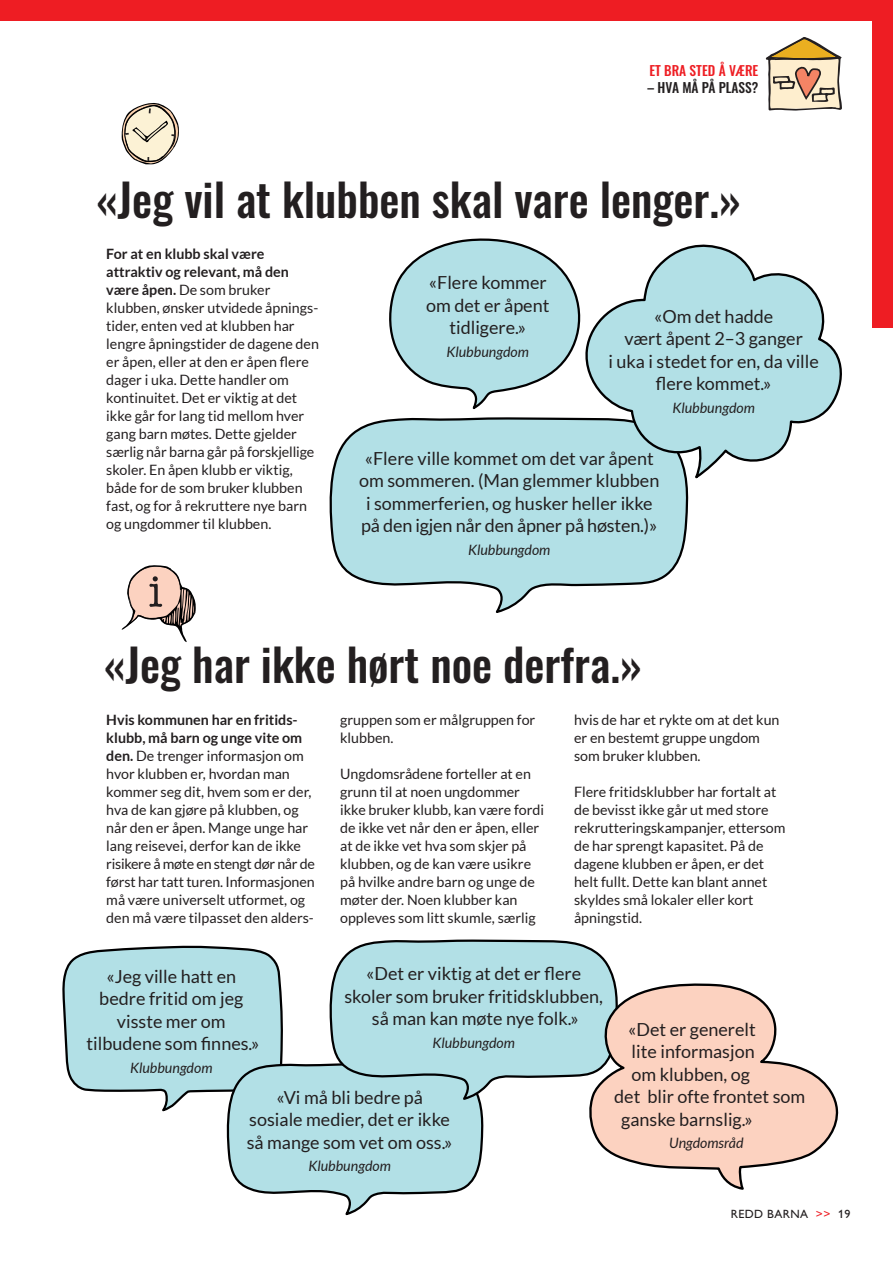
<style>
.page{position:relative;width:893px;height:1263px;background:#fff}
.page>*{position:absolute;margin:0;border:0;box-sizing:border-box;transform-origin:0 0}
.t1{font:500 45px "Oswald";color:#231f20}
.t2{font:18px/22.5px "Lato";color:#231f20;text-align:center}
.t3{font:14.25px/18px "Lato";color:#231f20}
.t4{font:italic 14.25px "Lato";color:#231f20}
.t5{font:500 13.5px "Oswald";color:#ee1d23}
.t6{font:500 13.5px "Oswald";color:#231f20}
.t7{font:12px "Gill Sans Infant Std";letter-spacing:.03em;color:#231f20}
.s1{font-weight:700}
.s2{color:#ee1d23}
</style>
<div class="page">
<div style="left:0;top:0;width:893px;height:327px;background:#ee1d23"></div>
<div style="left:0;top:21px;width:872px;height:340px;background:#fff"></div>
<svg style="left:122px;top:565px;width:74px;height:77px"></svg>
<svg style="left:122px;top:103px;width:57px;height:61px"></svg>
<svg style="left:389px;top:238px;width:192px;height:171px"></svg>
<svg style="left:329px;top:417px;width:360px;height:196px"></svg>
<svg style="left:585px;top:244px;width:257px;height:239px"></svg>
<svg style="left:62px;top:945px;width:422px;height:271px"></svg>
<svg style="left:327px;top:939px;width:288px;height:163px"></svg>
<svg style="left:587px;top:981px;width:252px;height:209px"></svg>
<svg style="left:765px;top:37px;width:77px;height:74px"></svg>
<p class="t5" style="left:649px;top:64px;width:111px">ET BRA STED Å VÆRE</p>
<p class="t6" style="left:648px;top:80px;width:112px">– HVA MÅ PÅ PLASS?</p>
<h1 class="t1" style="left:96px;top:176px;width:646px">«Jeg vil at klubben skal vare lenger.»</h1>
<p class="t3" style="left:106px;top:244px;width:214px"><span class="s1">For at en klubb skal være attraktiv og relevant, må den være åpen.</span> De som bruker klubben, ønsker utvidede åpnings&shy;tider, enten ved at klubben har lengre åpningstider de dagene den er åpen, eller at den er åpen flere dager i uka. Dette handler om kontinuitet. Det er viktig at det ikke går for lang tid mellom hver gang barn møtes. Dette gjelder særlig når barna går på forskjellige skoler. En åpen klubb er viktig, både for de som bruker klubben fast, og for å rekruttere nye barn og ungdommer til klubben.</p>
<p class="t2" style="left:426px;top:271px;width:125px">«Flere kommer om det er åpent tidligere.»</p>
<p class="t4" style="left:447px;top:344px;width:84px">Klubbungdom</p>
<p class="t2" style="left:608px;top:305px;width:212px">«Om det hadde<br>vært åpent 2–3 ganger<br>i uka i stedet for en, da ville flere kommet.»</p>
<p class="t4" style="left:672px;top:400px;width:84px">Klubbungdom</p>
<p class="t2" style="left:359px;top:447px;width:302px">«Flere ville kommet om det var åpent om sommeren. (Man glemmer klubben i sommerferien, og husker heller ikke på den igjen når den åpner på høsten.)»</p>
<p class="t4" style="left:468px;top:542px;width:84px">Klubbungdom</p>
<h1 class="t1" style="left:104px;top:641px;width:539px">«Jeg har ikke hørt noe derfra.»</h1>
<p class="t3" style="left:106px;top:711px;width:210px"><span class="s1">Hvis kommunen har en fritids&shy;klubb, må barn og unge vite om den.</span> De trenger informasjon om hvor klubben er, hvordan man kommer seg dit, hvem som er der, hva de kan gjøre på klubben, og når den er åpen. Mange unge har lang reisevei, derfor kan de ikke risikere å møte en stengt dør når de først har tatt turen. Informasjonen må være universelt utformet, og den må være tilpasset den alders-</p>
<p class="t3" style="left:340px;top:711px;width:197px">gruppen som er målgruppen for klubben.</p>
<p class="t3" style="left:574px;top:711px;width:207px">hvis de har et rykte om at det kun er en bestemt gruppe ungdom som bruker klubben.</p>
<p class="t3" style="left:574px;top:783px;width:213px">Flere fritidsklubber har fortalt at de bevisst ikke går ut med store rekrutteringskampanjer, ettersom de har sprengt kapasitet. På de dagene klubben er åpen, er det helt fullt. Dette kan blant annet skyldes små lokaler eller kort åpningstid.</p>
<p class="t3" style="left:340px;top:765px;width:206px">Ungdomsrådene forteller at en grunn til at noen ungdommer ikke bruker klubb, kan være fordi de ikke vet når den er åpen, eller at de ikke vet hva som skjer på klubben, og de kan være usikre på hvilke andre barn og unge de møter der. Noen klubber kan oppleves som litt skumle, særlig</p>
<p class="t2" style="left:344px;top:962px;width:260px">«Det er viktig at det er flere skoler som bruker fritidsklubben, så man kan møte nye folk.»</p>
<p class="t4" style="left:432px;top:1035px;width:84px">Klubbungdom</p>
<p class="t2" style="left:87px;top:965px;width:174px">«Jeg ville hatt en bedre fritid om jeg visste mer om tilbudene som finnes.»</p>
<p class="t4" style="left:130px;top:1059px;width:84px">Klubbungdom</p>
<p class="t2" style="left:247px;top:1086px;width:207px">«Vi må bli bedre på<br>sosiale medier, det er ikke så mange som vet om oss.»</p>
<p class="t4" style="left:308px;top:1158px;width:84px">Klubbungdom</p>
<p class="t2" style="left:628px;top:1018px;width:129px">«Det er generelt</p>
<p class="t2" style="left:632px;top:1040px;width:125px">lite informasjon</p>
<p class="t2" style="left:632px;top:1063px;width:120px">om klubben, og</p>
<p class="t2" style="left:614px;top:1085px;width:193px">det blir ofte frontet som</p>
<p class="t2" style="left:621px;top:1108px;width:133px">ganske barnslig.»</p>
<p class="t4" style="left:669px;top:1135px;width:76px">Ungdomsråd</p>
<p class="t7" style="left:731px;top:1207px;width:121px">REDD BARNA <span class="s2">&gt;&gt;</span> 19</p>
</div>
